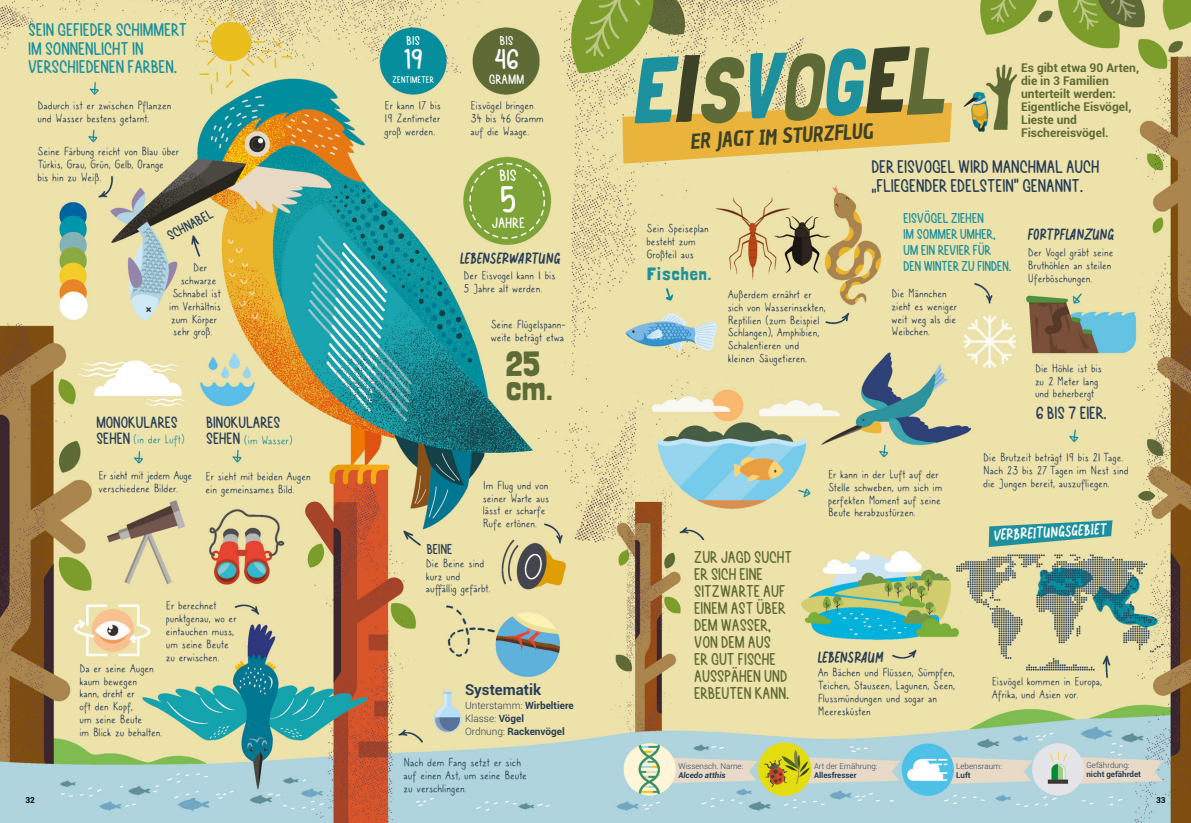
<style>
.page{position:relative;width:1191px;height:823px;background:#fff}
.page>*{position:absolute;margin:0;border:0;box-sizing:border-box;transform-origin:0 0}
.t1{font:italic 93.5px "Londrina Solid";color:#1c919d;scale:.91 1}
.t2{font:55px "Pumpkin Cheesecake";color:#fff}
.t3{font:42px "Pumpkin Cheesecake";color:#fff}
.t4{font:35px "Londrina Solid";color:#5e6b36}
.t5{font:26.9px "Pumpkin Cheesecake";letter-spacing:-.055em;color:#283e57}
.t6{font:26.9px "Pumpkin Cheesecake";letter-spacing:-.055em;color:#1c919d}
.t7{font:26px "Pumpkin Cheesecake";letter-spacing:-.055em;color:#283e57}
.t8{font:25px "Pumpkin Cheesecake";letter-spacing:-.055em;color:#5e6b36}
.t9{font:24px "Pumpkin Cheesecake";letter-spacing:-.055em;color:#283e57}
.t10{font:24px "Pumpkin Cheesecake";color:#fff}
.t11{font:22px "Pumpkin Cheesecake";letter-spacing:-.04em;color:#fff}
.t12{font:21px/16px "Pumpkin Cheesecake";letter-spacing:-.055em;color:#1c919d}
.t13{font:21px "Pumpkin Cheesecake";letter-spacing:-.055em;color:#283e57}
.t14{font:italic 20px "Chau Philomene One";color:#3d4227}
.t15{font:20px "Pumpkin Cheesecake";letter-spacing:-.04em;color:#fff}
.t16{font:19px "Pumpkin Cheesecake";letter-spacing:-.04em;color:#fff}
.t17{font:18px "Londrina Solid";letter-spacing:.05em;color:#1c919d}
.t18{font:700 15px "Roboto";color:#283e57}
.t19{font:14px "Pumpkin Cheesecake";letter-spacing:-.04em;color:#fff}
.t20{font:13px "Jungle Monkey Personal Use";letter-spacing:.03em;color:#283e57}
.t21{font:13px "Jungle Monkey Personal Use";color:#fff}
.t22{font:12.8px/12.8px "Caroni";color:#283e57}
.t23{font:12.8px "Caroni";color:#1c919d}
.t24{font:700 12px/13px "Roboto";color:#5e6b36}
.t25{font:700 10px/12.7px "Roboto";color:#283e57}
.t26{font:700 8.2px "Roboto";color:#000}
.t27{font:300 8px "Roboto";color:#283e57}
.t28{font:700 8px "Roboto";color:#283e57}
.t29{font:italic 700 8px "Roboto";color:#283e57}
.s1{font-weight:300}
.s2{color:#3d4227}
.s3{color:#5e6b36}
</style>
<div class="page">
<img style="left:0;top:0;width:1191px;height:822px">
<svg style="left:988px;top:520px;width:124px;height:26px;background:#5caaa0"></svg>
<svg style="left:622px;top:103px;width:330px;height:60px;background:#e9c05b"></svg>
<h3 class="t6" style="left:28px;top:19px;width:162px">Sein Gefieder schimmert</h3>
<h3 class="t6" style="left:28px;top:38px;width:118px">Im Sonnenlicht in</h3>
<h3 class="t6" style="left:28px;top:56px;width:152px">verschiedenen Farben.</h3>
<p class="t22" style="left:38px;top:99px;width:135px">Dadurch ist er zwischen Pflanzen und Wasser bestens getarnt.</p>
<p class="t22" style="left:38px;top:145px;width:143px">Seine Färbung reicht von Blau über<br>Türkis, Grau, Grün, Gelb, Orange<br>bis hin zu Weiß.</p>
<h3 class="t13" style="left:164px;top:229px;width:52px;rotate:-28deg">Schnabel</h3>
<p class="t22" style="left:193px;top:261px;width:15px">Der</p>
<p class="t22" style="left:181px;top:274px;width:37px">schwarze</p>
<p class="t22" style="left:172px;top:287px;width:50px">Schnabel ist</p>
<p class="t22" style="left:169px;top:300px;width:53px">im Verhältnis</p>
<p class="t22" style="left:171px;top:313px;width:48px">zum Körper</p>
<p class="t22" style="left:173px;top:325px;width:40px">sehr groß.</p>
<h3 class="t9" style="left:96px;top:413px;width:84px">Monokulares</h3>
<h3 class="t9" style="left:96px;top:429px;width:37px">sehen</h3>
<h3 class="t9" style="left:206px;top:413px;width:77px">binokulares</h3>
<h3 class="t9" style="left:206px;top:429px;width:37px">sehen</h3>
<p class="t23" style="left:133px;top:432px;width:53px">(in der Luft)</p>
<p class="t23" style="left:244px;top:433px;width:50px">(im Wasser)</p>
<p class="t22" style="left:206px;top:470px;width:107px">Er sieht mit beiden Augen ein gemeinsames Bild.</p>
<p class="t22" style="left:99px;top:469px;width:95px">Er sieht mit jedem Auge verschiedene Bilder.</p>
<p class="t22" style="left:166px;top:599px;width:72px">Er berechnet punktgenau, wo er eintauchen muss, um seine Beute zu erwischen.</p>
<p class="t22" style="left:79px;top:661px;width:84px">Da er seine Augen kaum bewegen<br>kann, dreht er<br>oft den Kopf,<br>um seine Beute<br>im Blick zu behalten.</p>
<h3 class="t16" style="left:406px;top:33px;width:16px">bis</h3>
<p class="t19" style="left:392px;top:74px;width:43px">Zentimeter</p>
<h3 class="t3" style="left:402px;top:43px;width:23px">19</h3>
<h3 class="t16" style="left:499px;top:33px;width:16px">bis</h3>
<h3 class="t15" style="left:488px;top:72px;width:38px">Gramm</h3>
<h3 class="t3" style="left:493px;top:43px;width:29px">46</h3>
<p class="t22" style="left:385px;top:100px;width:58px;text-align:justify">Er kann 17 bis 19 Zentimeter groß werden.</p>
<p class="t22" style="left:470px;top:100px;width:75px">Eisvögel bringen<br>34 bis 46 Gramm auf die Waage.</p>
<h3 class="t10" style="left:499px;top:166px;width:20px">bis</h3>
<h2 class="t2" style="left:498px;top:178px;width:21px">5</h2>
<h3 class="t11" style="left:491px;top:214px;width:36px">Jahre</h3>
<p class="t20" style="left:460px;top:248px;width:102px">LEBENSERWARTUNG</p>
<p class="t22" style="left:463px;top:269px;width:93px">Der Eisvogel kann 1 bis<br>5 Jahre alt werden.</p>
<p class="t22" style="left:491px;top:318px;width:76px">Seine Flügelspann&shy;weite beträgt etwa</p>
<h3 class="t4" style="left:505px;top:343px;width:36px">25</h3>
<h3 class="t4" style="left:505px;top:367px;width:49px">cm.</h3>
<h3 class="t13" style="left:426px;top:540px;width:28px">Beine</h3>
<p class="t22" style="left:483px;top:479px;width:68px">Im Flug und von seiner Warte aus lässt er scharfe<br>Rufe ertönen.</p>
<p class="t22" style="left:426px;top:557px;width:66px">Die Beine sind kurz und auffällig gefärbt.</p>
<p class="t18" style="left:465px;top:678px;width:78px">Systematik</p>
<p class="t25" style="left:465px;top:698px;width:110px"><span class="s1">Unterstamm:</span> Wirbeltiere<br><span class="s1">Klasse:</span> Vögel<br><span class="s1">Ordnung:</span> Rackenvögel</p>
<p class="t22" style="left:403px;top:755px;width:125px">Nach dem Fang setzt er sich auf einen Ast, um seine Beute zu verschlingen.</p>
<h1 class="t1" style="left:628px;top:35px;width:345px;rotate:-2deg">E<span class="s2">I</span><span class="s3">S</span>V<span class="s3">O</span>G<span class="s2">E</span><span class="s3">L</span></h1>
<h3 class="t14" style="left:689px;top:129px;width:185px;rotate:-4deg">ER JAGT IM STURZFLUG</h3>
<p class="t24" style="left:1021px;top:60px;width:119px">Es gibt etwa 90 Arten, die in 3 Familien unterteilt werden:<br>Eigentliche Eisvögel,<br>Lieste und<br>Fischereisvögel.</p>
<p class="t22" style="left:646px;top:222px;width:64px">Sein Speiseplan besteht zum<br>Großteil aus</p>
<h3 class="t17" style="left:647px;top:263px;width:66px">Fischen.</h3>
<h3 class="t5" style="left:870px;top:156px;width:231px">Der Eisvogel wird manchmal auch</h3>
<h3 class="t5" style="left:870px;top:175px;width:215px">"fliegender Edelstein“ genannt.</h3>
<p class="t22" style="left:728px;top:288px;width:99px">Außerdem ernährt er sich von Wasserinsekten,<br>Reptilien (zum Beispiel<br>Schlangen), Amphibien,<br>Schalentieren und kleinen Säugetieren.</p>
<h3 class="t12" style="left:903px;top:210px;width:111px">Eisvögel ziehen<br>im Sommer umher, um ein Revier für den Winter zu finden.</h3>
<p class="t22" style="left:891px;top:287px;width:67px">Die Männchen zieht es weniger weit weg als die<br>Weibchen.</p>
<p class="t20" style="left:1028px;top:225px;width:88px">FORTPFLANZUNG</p>
<p class="t22" style="left:1028px;top:246px;width:87px">Der Vogel gräbt seine<br>Bruthöhlen an steilen<br>Uferböschungen.</p>
<p class="t22" style="left:1035px;top:362px;width:68px">Die Höhle ist bis zu 2 Meter lang und beherbergt</p>
<p class="t22" style="left:828px;top:468px;width:116px">Er kann in der Luft auf der<br>Stelle schweben, um sich im perfekten Moment auf seine<br>Beute herabzustürzen.</p>
<h3 class="t7" style="left:1035px;top:402px;width:74px">6 bis 7 Eier.</h3>
<p class="t22" style="left:983px;top:451px;width:147px">Die Brutzeit beträgt 19 bis 21 Tage.<br>Nach 23 bis 27 Tagen im Nest sind die Jungen bereit, auszufliegen.</p>
<p class="t21" style="left:993px;top:525px;width:114px;rotate:-3deg">VERBREITUNGSGEBIET</p>
<h3 class="t8" style="left:693px;top:547px;width:101px">Zur JagD sucht</h3>
<h3 class="t8" style="left:693px;top:564px;width:71px">er sich eine</h3>
<h3 class="t8" style="left:693px;top:581px;width:94px">Sitzwarte auf</h3>
<h3 class="t8" style="left:693px;top:598px;width:94px">einem Ast über</h3>
<h3 class="t8" style="left:693px;top:615px;width:80px">dem Wasser,</h3>
<h3 class="t8" style="left:693px;top:632px;width:79px">von dem AUS</h3>
<h3 class="t8" style="left:693px;top:649px;width:84px">er gut Fische</h3>
<h3 class="t8" style="left:693px;top:666px;width:96px">AUSSPÄHEN und</h3>
<h3 class="t8" style="left:693px;top:683px;width:98px">erbeuten kann.</h3>
<p class="t27" style="left:678px;top:759px;width:66px">Wissensch. Name:</p>
<p class="t29" style="left:678px;top:768px;width:49px">Alcedo atthis</p>
<p class="t20" style="left:817px;top:647px;width:67px">LEBENSRAUM</p>
<p class="t22" style="left:817px;top:666px;width:139px">An Bächen und Flüssen, Sümpfen,<br>Teichen, Stauseen, Lagunen, Seen,<br>Flussmündungen und sogar an<br>Meeresküsten</p>
<p class="t22" style="left:991px;top:675px;width:112px">Eisvögel kommen in Europa,<br>Afrika, und Asien vor.</p>
<p class="t27" style="left:814px;top:759px;width:65px">Art der Ernährung:</p>
<p class="t28" style="left:814px;top:768px;width:44px">Allesfresser</p>
<p class="t27" style="left:956px;top:759px;width:47px">Lebensraum:</p>
<p class="t28" style="left:956px;top:768px;width:16px">Luft</p>
<p class="t27" style="left:1086px;top:758px;width:45px">Gefährdung:</p>
<p class="t28" style="left:1086px;top:767px;width:56px">nicht gefährdet</p>
<p class="t26" style="left:26px;top:794px;width:11px">32</p>
<p class="t26" style="left:1156px;top:794px;width:11px">33</p>
</div>
